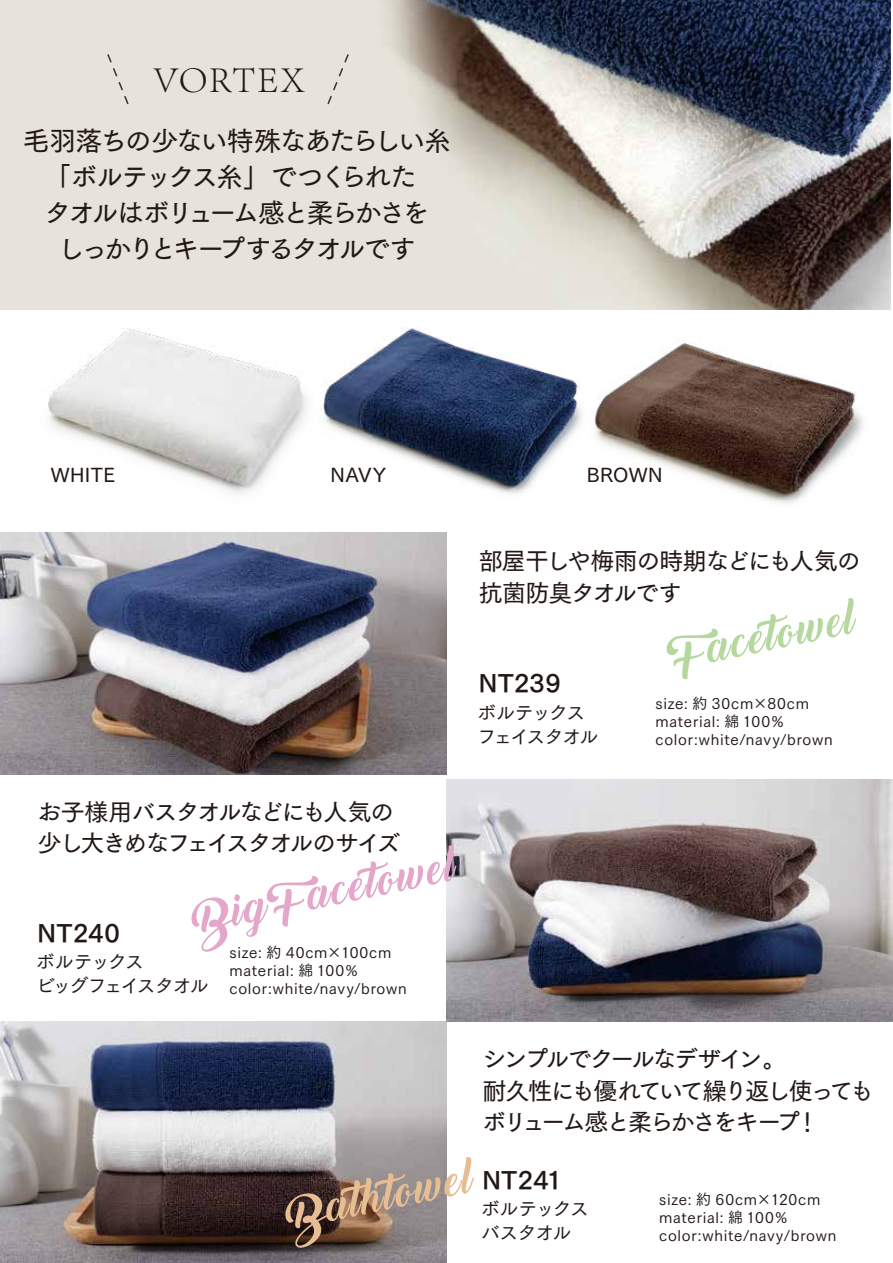
<style>
.page{position:relative;width:893px;height:1263px;background:#fff}
.page>*{position:absolute;margin:0;border:0;box-sizing:border-box;transform-origin:0 0}
.t1{font:43.5px "Backto Black Demo";color:#e4a7c9}
.t2{font:43.5px "Backto Black Demo";color:#b5d89e}
.t3{font:43.5px "Backto Black Demo";color:#e7bd94}
.t4{font:300 37.5px "Adobe Song Std";letter-spacing:.02em;color:#221815}
.t5{font:27px/36px "Tsuku Go Pro D";letter-spacing:-.11em;color:#221815;text-align:center}
.t6{font:24px/31.5px "Tsuku Go Pro D";letter-spacing:-.1em;color:#221815}
.t7{font:24px/31.5px "Tsuku Go Pro D";letter-spacing:-.05em;color:#221815}
.t8{font:24px "Tsuku Go Pro B";letter-spacing:.01em;color:#221815}
.t9{font:19.5px/24px "Tsuku Go Pro M";letter-spacing:-.115em;color:#221815}
.t10{font:19.5px "Tsuku Go Pro D";letter-spacing:.02em;color:#221815}
.t11{font:19.5px/24px "Tsuku Go Pro M";letter-spacing:-.09em;color:#221815}
.t12{font:15px/18px "Tsuku Go Pro M";letter-spacing:.05em;color:#221815}
</style>
<div class="page">
<img style="left:0;top:0;width:891px;height:278px">
<svg style="left:106px;top:53px;width:24px;height:54px"></svg>
<svg style="left:326px;top:53px;width:24px;height:54px"></svg>
<img style="left:0;top:275px;width:201px;height:258px">
<img style="left:201px;top:267px;width:455px;height:303px">
<img style="left:511px;top:278px;width:380px;height:286px">
<img style="left:0;top:533px;width:446px;height:241px">
<img style="left:0;top:1021px;width:446px;height:242px">
<img style="left:446px;top:779px;width:447px;height:242px">
<h2 class="t4" style="left:153px;top:58px;width:154px">VORTEX</h2>
<h3 class="t5" style="left:23px;top:120px;width:430px">毛羽落ちの少ない特殊なあたらしい糸「ボルテックス糸」でつくられた<br>タオルはボリューム感と柔らかさを<br>しっかりとキープするタオルです</h3>
<h3 class="t10" style="left:51px;top:459px;width:66px">WHITE</h3>
<h3 class="t10" style="left:331px;top:459px;width:57px">NAVY</h3>
<h3 class="t10" style="left:587px;top:459px;width:77px">BROWN</h3>
<h3 class="t7" style="left:479px;top:543px;width:383px">部屋干しや梅雨の時期などにも人気の抗菌防臭タオルです</h3>
<h1 class="t2" style="left:663px;top:632px;width:192px;rotate:-12deg">Facetowel</h1>
<h3 class="t8" style="left:479px;top:662px;width:84px">NT239</h3>
<h3 class="t9" style="left:477px;top:698px;width:123px">ボルテックスフェイスタオル</h3>
<p class="t12" style="left:656px;top:692px;width:179px">size: 約 30cm×80cm material: 綿 100％color:white/navy/brown</p>
<h3 class="t6" style="left:38px;top:793px;width:364px">お子様用バスタオルなどにも人気の少し大きめなフェイスタオルのサイズ</h3>
<h1 class="t1" style="left:186px;top:895px;width:270px;rotate:-12deg">BigFacetowel</h1>
<h3 class="t8" style="left:38px;top:912px;width:84px">NT240</h3>
<h3 class="t9" style="left:36px;top:947px;width:174px">ボルテックス<br>ビッグフェイスタオル</h3>
<p class="t12" style="left:230px;top:942px;width:179px">size: 約 40cm×100cm material: 綿 100％color:white/navy/brown</p>
<h3 class="t6" style="left:482px;top:1040px;width:393px">シンプルでクールなデザイン。<br>耐久性にも優れていて繰り返し使ってもボリューム感と柔らかさをキープ！</h3>
<h1 class="t3" style="left:280px;top:1191px;width:192px;rotate:-12deg">Bathtowel</h1>
<h3 class="t8" style="left:482px;top:1159px;width:82px">NT241</h3>
<h3 class="t11" style="left:481px;top:1195px;width:110px">ボルテックスバスタオル</h3>
<p class="t12" style="left:659px;top:1189px;width:179px">size: 約 60cm×120cm material: 綿 100％color:white/navy/brown</p>
</div>
